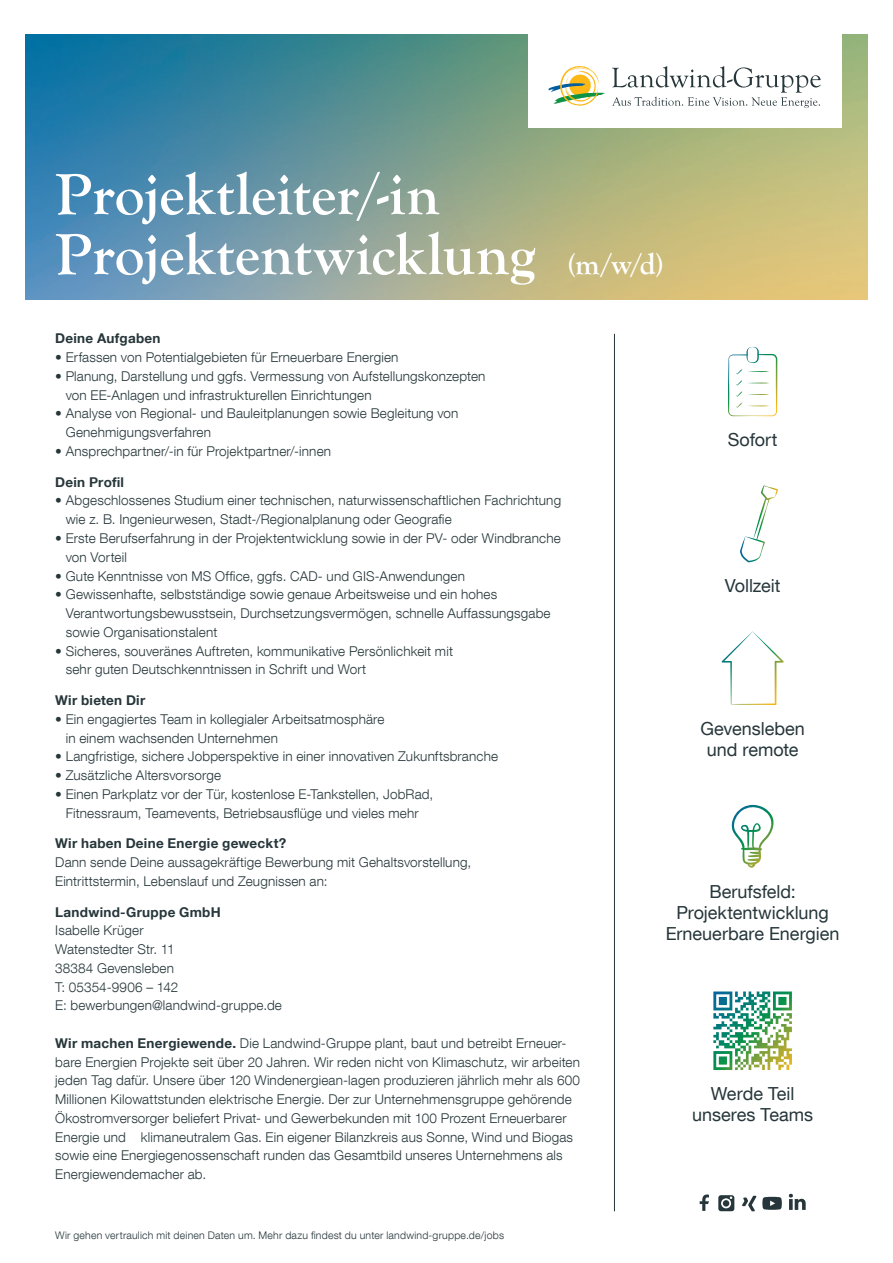
<style>
.page{position:relative;width:893px;height:1263px;background:#fff}
.page>*{position:absolute;margin:0;border:0;box-sizing:border-box;transform-origin:0 0}
.t1{font:700 60px/60px "Goudy Old Style T";letter-spacing:-.005em;color:#fff}
.t2{font:18px/21px "Helvetica Neue LT Com";color:#26363a;text-align:center}
.t3{font:300 13.5px/18.8px "Helvetica Neue LT Com";letter-spacing:.01em;color:#26363a}
.t4{font:700 13.5px "Helvetica Neue LT Com";letter-spacing:.02em;color:#26363a}
.t5{font:300 10.5px "Helvetica Neue LT Com";letter-spacing:.02em;color:#26363a}
.s1{font-size:30px}
.s2{font-weight:700}
</style>
<div class="page">
<img style="left:26px;top:34px;width:841px;height:266px">
<hr style="left:614px;top:334px;width:1px;height:877px;background:#26363a">
<div style="left:528px;top:34px;width:314px;height:93px;background:#fff"></div>
<svg style="left:548px;top:66px;width:57px;height:40px"></svg>
<svg style="left:612px;top:66px;width:209px;height:42px"></svg>
<svg style="left:762px;top:1197px;width:20px;height:13px"></svg>
<svg style="left:700px;top:1194px;width:9px;height:17px"></svg>
<svg style="left:742px;top:1196px;width:14px;height:15px"></svg>
<svg style="left:718px;top:1195px;width:16px;height:16px"></svg>
<svg style="left:789px;top:1194px;width:17px;height:16px"></svg>
<img style="left:730px;top:991px;width:62px;height:79px">
<svg style="left:732px;top:805px;width:42px;height:63px"></svg>
<svg style="left:728px;top:347px;width:49px;height:69px"></svg>
<svg style="left:740px;top:485px;width:38px;height:77px"></svg>
<svg style="left:721px;top:631px;width:63px;height:74px"></svg>
<h1 class="t1" style="left:55px;top:165px;width:610px">Projektleiter/-in<br>Projektentwicklung <span class="s1">(m/w/d)</span></h1>
<p class="t4" style="left:55px;top:330px;width:107px">Deine Aufgaben</p>
<p class="t3" style="left:55px;top:348px;width:345px">• Erfassen von Potentialgebieten für Erneuerbare Energien</p>
<p class="t3" style="left:66px;top:366px;width:421px;text-indent:-11px">• Planung, Darstellung und ggfs. Vermessung von Aufstellungskonzepten von EE-Anlagen und infrastrukturellen Einrichtungen</p>
<p class="t3" style="left:66px;top:404px;width:394px;text-indent:-11px">• Analyse von Regional- und Bauleitplanungen sowie Begleitung von<br>Genehmigungsverfahren</p>
<p class="t3" style="left:55px;top:441px;width:277px">• Ansprechpartner/-in für Projektpartner/-innen</p>
<p class="t4" style="left:55px;top:473px;width:70px">Dein Profil</p>
<p class="t3" style="left:66px;top:491px;width:497px;text-indent:-11px">• Abgeschlossenes Studium einer technischen, naturwissenschaftlichen Fachrichtung wie z. B. Ingenieurwesen, Stadt-/Regionalplanung oder Geografie</p>
<p class="t3" style="left:66px;top:528px;width:496px;text-indent:-11px">• Erste Berufserfahrung in der Projektentwicklung sowie in der PV- oder Windbranche von Vorteil</p>
<p class="t3" style="left:55px;top:566px;width:411px">• Gute Kenntnisse von MS Office, ggfs. CAD- und GIS-Anwendungen</p>
<p class="t3" style="left:66px;top:585px;width:486px;text-indent:-11px">• Gewissenhafte, selbstständige sowie genaue Arbeitsweise und ein hohes<br>Verantwortungsbewusstsein, Durchsetzungsvermögen, schnelle Auffassungsgabe sowie Organisationstalent</p>
<p class="t3" style="left:66px;top:641px;width:389px;text-indent:-11px">• Sicheres, souveränes Auftreten, kommunikative Persönlichkeit mit sehr guten Deutschkenntnissen in Schrift und Wort</p>
<p class="t4" style="left:55px;top:692px;width:92px">Wir bieten Dir</p>
<p class="t3" style="left:66px;top:709px;width:320px;text-indent:-11px">• Ein engagiertes Team in kollegialer Arbeitsatmosphäre in einem wachsenden Unternehmen</p>
<p class="t3" style="left:55px;top:747px;width:444px">• Langfristige, sichere Jobperspektive in einer innovativen Zukunftsbranche</p>
<p class="t3" style="left:55px;top:765px;width:167px">• Zusätzliche Altersvorsorge</p>
<p class="t3" style="left:55px;top:784px;width:379px;text-align:center">• Einen Parkplatz vor der Tür, kostenlose E-Tankstellen, JobRad,<br>Fitnessraum, Teamevents, Betriebsausflüge und vieles mehr</p>
<p class="t4" style="left:55px;top:835px;width:233px">Wir haben Deine Energie geweckt?</p>
<p class="t3" style="left:55px;top:853px;width:417px">Dann sende Deine aussagekräftige Bewerbung mit Gehaltsvorstellung,<br>Eintrittstermin, Lebenslauf und Zeugnissen an:</p>
<p class="t4" style="left:55px;top:903px;width:167px">Landwind-Gruppe GmbH</p>
<p class="t3" style="left:55px;top:921px;width:228px">Isabelle Krüger<br>Watenstedter Str. 11<br>38384 Gevensleben<br>T: 05354-9906 – 142<br>E: bewerbungen@landwind-gruppe.de</p>
<p class="t3" style="left:55px;top:1033px;width:526px"><span class="s2">Wir machen Energiewende.</span> Die Landwind-Gruppe plant, baut und betreibt Erneuer&shy;bare Energien Projekte seit über 20 Jahren. Wir reden nicht von Klimaschutz, wir arbeiten jeden Tag dafür. Unsere über 120 Windenergiean-lagen produzieren jährlich mehr als 600<br>Millionen Kilowattstunden elektrische Energie. Der zur Unternehmensgruppe gehörende Ökostromversorger beliefert Privat- und Gewerbekunden mit 100 Prozent Erneuerbarer Energie und klimaneutralem Gas. Ein eigener Bilanzkreis aus Sonne, Wind und Biogas sowie eine Energiegenossenschaft runden das Gesamtbild unseres Unternehmens als Energiewendemacher ab.</p>
<p class="t5" style="left:55px;top:1228px;width:450px">Wir gehen vertraulich mit deinen Daten um. Mehr dazu findest du unter landwind-gruppe.de/jobs</p>
<h2 class="t2" style="left:728px;top:429px;width:51px">Sofort</h2>
<h2 class="t2" style="left:725px;top:575px;width:57px">Vollzeit</h2>
<h2 class="t2" style="left:700px;top:718px;width:106px">Gevensleben und remote</h2>
<h2 class="t2" style="left:666px;top:880px;width:175px">Berufsfeld:<br>Projektentwicklung<br>Erneuerbare Energien</h2>
<h2 class="t2" style="left:692px;top:1082px;width:123px">Werde Teil unseres Teams</h2>
</div>
